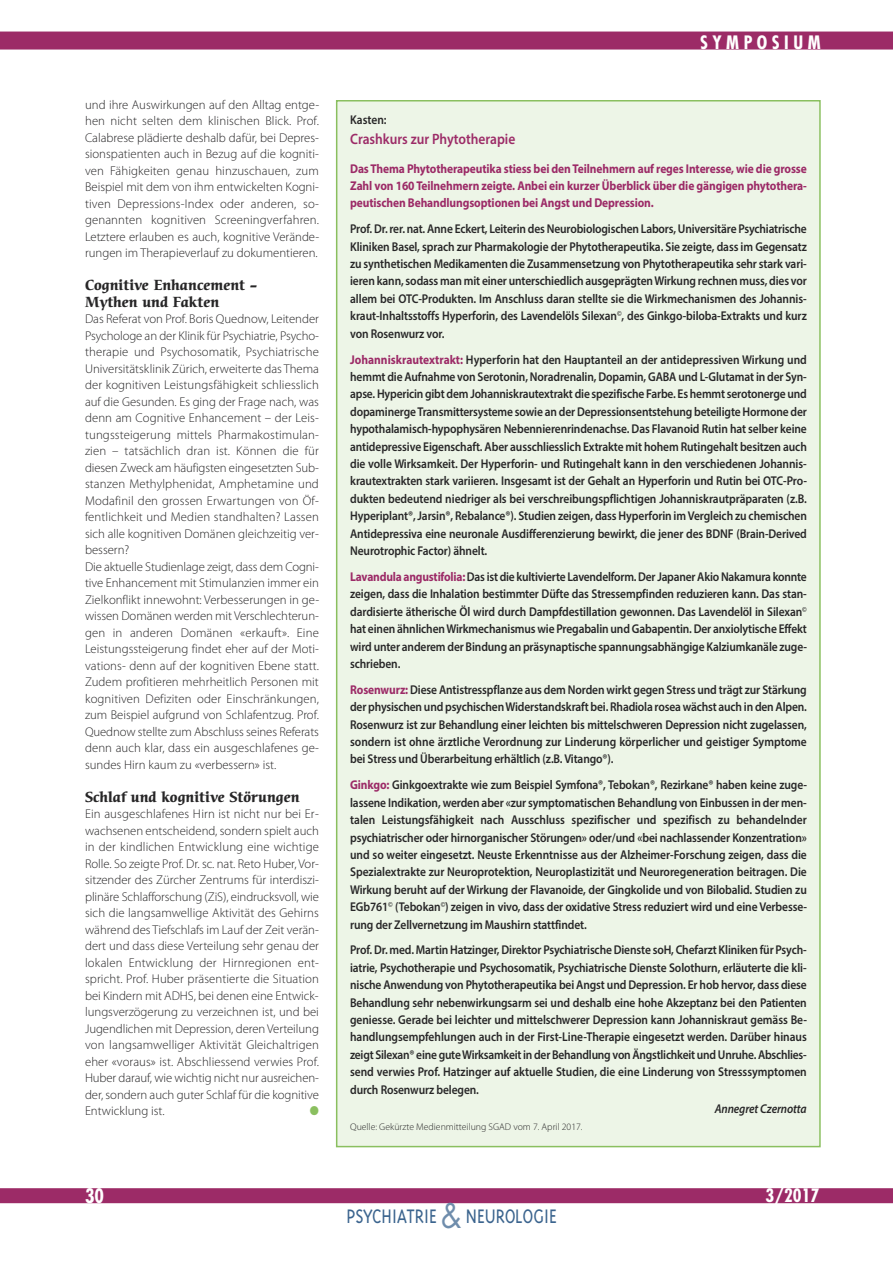
<style>
.page{position:relative;width:893px;height:1263px;background:#fff}
.page>*{position:absolute;margin:0;border:0;box-sizing:border-box;transform-origin:0 0}
.t1{font:300 22.5px "Triplex";color:#3b648e;scale:.88 1}
.t2{font:700 condensed 19.5px "Futura";color:#fff}
.t3{font:700 condensed 18px "Futura";letter-spacing:.25em;color:#fff}
.t4{font:600 15px "Myriad Pro";color:#9c2b67;scale:.9 1}
.t5{font:700 14.25px/16.5px "Cerigo";color:#272627}
.t6{font:600 12.75px/17.4px "Myriad Pro";letter-spacing:-.01em;color:#272627;text-align:justify;scale:.9 1}
.t7{font:300 12.75px/16.5px "Myriad Pro";color:#272627;text-align:justify}
.t8{font:700 12.75px/17.4px "Myriad Pro";letter-spacing:-.01em;color:#9c2b67;text-align:justify;scale:.9 1}
.t9{font:italic 600 12.75px "Myriad Pro";letter-spacing:-.01em;color:#272627;scale:.9 1}
.t10{font:12.75px "Zapf Dingbats";color:#8abf5f;scale:.9 1}
.t11{font:300 9.75px "Myriad Pro";color:#272627}
.s1{font-weight:700;color:#9c2b67}
.s2{font-family:"Futura";font-weight:400;font-size:33px;color:#6f8dac}
</style>
<div class="page">
<div style="left:0;top:1188px;width:893px;height:15px;background:#9c2b67"></div>
<div style="left:0;top:32px;width:893px;height:18px;background:#9c2b67"></div>
<div style="left:337px;top:102px;width:482px;height:1044px;background:#edf5e7"></div>
<p class="t7" style="left:85px;top:97px;width:236px">und ihre Auswirkungen auf den Alltag entge&shy;hen nicht selten dem klinischen Blick. Prof.<br>Calabrese plädierte deshalb dafür, bei Depres&shy;sionspatienten auch in Bezug auf die kogniti&shy;ven Fähigkeiten genau hinzuschauen, zum Beispiel mit dem von ihm entwickelten Kogni&shy;tiven Depressions-Index oder anderen, so&shy;genannten kognitiven Screeningverfahren.<br>Letztere erlauben es auch, kognitive Verände&shy;rungen im Therapieverlauf zu dokumentieren.</p>
<p class="t5" style="left:85px;top:278px;width:174px">Cognitive Enhancement –<br>Mythen und Fakten</p>
<p class="t7" style="left:85px;top:311px;width:236px;text-align:left">Das Referat von Prof. Boris Quednow, Leitender Psychologe an der Klinik für Psychiatrie, Psycho&shy;therapie und Psychosomatik, Psychiatrische Universitätsklinik Zürich, erweiterte das Thema der kognitiven Leistungsfähigkeit schliesslich auf die Gesunden. Es ging der Frage nach, was denn am Cognitive Enhancement – der Leis&shy;tungssteigerung mittels Pharmakostimulan&shy;zien – tatsächlich dran ist. Können die für diesen Zweck am häufigsten eingesetzten Sub&shy;stanzen Methylphenidat, Amphetamine und Modafinil den grossen Erwartungen von Öf&shy;fentlichkeit und Medien standhalten? Lassen sich alle kognitiven Domänen gleichzeitig ver&shy;bessern?<br>Die aktuelle Studienlage zeigt, dass dem Cogni&shy;tive Enhancement mit Stimulanzien immer ein Zielkonflikt innewohnt: Verbesserungen in ge&shy;wissen Domänen werden mit Verschlechterun&shy;gen in anderen Domänen «erkauft». Eine Leistungssteigerung findet eher auf der Moti&shy;vations- denn auf der kognitiven Ebene statt.<br>Zudem profitieren mehrheitlich Personen mit kognitiven Defiziten oder Einschränkungen, zum Beispiel aufgrund von Schlafentzug. Prof.<br>Quednow stellte zum Abschluss seines Referats denn auch klar, dass ein ausgeschlafenes ge&shy;sundes Hirn kaum zu «verbessern» ist.</p>
<p class="t5" style="left:85px;top:790px;width:216px">Schlaf und kognitive Störungen</p>
<p class="t7" style="left:85px;top:806px;width:235px">Ein ausgeschlafenes Hirn ist nicht nur bei Er&shy;wachsenen entscheidend, sondern spielt auch in der kindlichen Entwicklung eine wichtige Rolle. So zeigte Prof. Dr. sc. nat. Reto Huber, Vor&shy;sitzender des Zürcher Zentrums für interdiszi&shy;plinäre Schlafforschung (ZiS), eindrucksvoll, wie sich die langsamwellige Aktivität des Gehirns während des Tiefschlafs im Lauf der Zeit verän&shy;dert und dass diese Verteilung sehr genau der lokalen Entwicklung der Hirnregionen ent&shy;spricht. Prof. Huber präsentierte die Situation bei Kindern mit ADHS, bei denen eine Entwick&shy;lungsverzögerung zu verzeichnen ist, und bei Jugendlichen mit Depression, deren Verteilung von langsamwelliger Aktivität Gleichaltrigen eher «voraus» ist. Abschliessend verwies Prof.<br>Huber darauf, wie wichtig nicht nur ausreichen&shy;der, sondern auch guter Schlaf für die kognitive Entwicklung ist.</p>
<p class="t10" style="left:310px;top:1103px;width:12px">●</p>
<h2 class="t2" style="left:85px;top:1187px;width:21px">30</h2>
<h3 class="t3" style="left:700px;top:34px;width:122px">SYMPOSIUM</h3>
<p class="t6" style="left:350px;top:112px;width:42px">Kasten:</p>
<p class="t4" style="left:350px;top:133px;width:185px">Crashkurs zur Phytotherapie</p>
<p class="t8" style="left:350px;top:161px;width:509px">Das Thema Phytotherapeutika stiess bei denTeilnehmern auf reges Interesse, wie die grosse Zahl von 160 Teilnehmern zeigte. Anbei ein kurzer Überblick über die gängigen phytothera&shy;peutischen Behandlungsoptionen bei Angst und Depression.</p>
<p class="t6" style="left:350px;top:221px;width:509px">Prof. Dr. rer. nat. Anne Eckert, Leiterin des Neurobiologischen Labors, Universitäre Psychiatrische Kliniken Basel, sprach zur Pharmakologie der Phytotherapeutika. Sie zeigte, dass im Gegensatz zu synthetischen Medikamenten die Zusammensetzung von Phytotherapeutika sehr stark vari&shy;ieren kann, sodass man mit einer unterschiedlich ausgeprägtenWirkung rechnen muss, dies vor allem bei OTC-Produkten. Im Anschluss daran stellte sie die Wirkmechanismen des Johannis&shy;kraut-Inhaltsstoffs Hyperforin, des Lavendelöls Silexan<sup>©</sup>, des Ginkgo-biloba-Extrakts und kurz von Rosenwurz vor.</p>
<p class="t6" style="left:350px;top:352px;width:509px"><span class="s1">Johanniskrautextrakt:</span> Hyperforin hat den Hauptanteil an der antidepressiven Wirkung und hemmt die Aufnahme von Serotonin, Noradrenalin, Dopamin, GABA und L-Glutamat in der Syn&shy;apse. Hypericin gibt dem Johanniskrautextrakt die spezifische Farbe. Es hemmt serotonerge und dopaminergeTransmittersysteme sowie an der Depressionsentstehung beteiligte Hormone der hypothalamisch-hypophysären Nebennierenrindenachse. Das Flavanoid Rutin hat selber keine antidepressive Eigenschaft. Aber ausschliesslich Extrakte mit hohem Rutingehalt besitzen auch die volle Wirksamkeit. Der Hyperforin- und Rutingehalt kann in den verschiedenen Johannis&shy;krautextrakten stark variieren. Insgesamt ist der Gehalt an Hyperforin und Rutin bei OTC-Pro&shy;dukten bedeutend niedriger als bei verschreibungspflichtigen Johanniskrautpräparaten (z.B.<br>Hyperiplant®, Jarsin®, Rebalance®). Studien zeigen, dass Hyperforin imVergleich zu chemischen Antidepressiva eine neuronale Ausdifferenzierung bewirkt, die jener des BDNF (Brain-Derived Neurotrophic Factor) ähnelt.</p>
<p class="t6" style="left:350px;top:569px;width:509px"><span class="s1">Lavandula angustifolia:</span> Das ist die kultivierte Lavendelform. Der Japaner Akio Nakamura konnte zeigen, dass die Inhalation bestimmter Düfte das Stressempfinden reduzieren kann. Das stan&shy;dardisierte ätherische Öl wird durch Dampfdestillation gewonnen. Das Lavendelöl in Silexan<sup>© </sup>hat einen ähnlichenWirkmechanismus wie Pregabalin und Gabapentin. Der anxiolytische Effekt wird unter anderem der Bindung an präsynaptische spannungsabhängige Kalziumkanäle zuge&shy;schrieben.</p>
<p class="t6" style="left:350px;top:682px;width:509px"><span class="s1">Rosenwurz:</span> Diese Antistresspflanze aus dem Norden wirkt gegen Stress und trägt zur Stärkung der physischen und psychischenWiderstandskraft bei. Rhadiola rosea wächst auch in den Alpen.<br>Rosenwurz ist zur Behandlung einer leichten bis mittelschweren Depression nicht zugelassen, sondern ist ohne ärztliche Verordnung zur Linderung körperlicher und geistiger Symptome bei Stress und Überarbeitung erhältlich (z.B. Vitango®).</p>
<p class="t6" style="left:350px;top:777px;width:509px"><span class="s1">Ginkgo:</span> Ginkgoextrakte wie zum Beispiel Symfona®, Tebokan®, Rezirkane® haben keine zuge&shy;lassene Indikation, werden aber «zur symptomatischen Behandlung von Einbussen in der men&shy;talen Leistungsfähigkeit nach Ausschluss spezifischer und spezifisch zu behandelnder psychiatrischer oder hirnorganischer Störungen» oder/und «bei nachlassender Konzentration» und so weiter eingesetzt. Neuste Erkenntnisse aus der Alzheimer-Forschung zeigen, dass die Spezialextrakte zur Neuroprotektion, Neuroplastizität und Neuroregeneration beitragen. Die Wirkung beruht auf der Wirkung der Flavanoide, der Gingkolide und von Bilobalid. Studien zu EGb761<sup>©</sup> (Tebokan<sup>©</sup>) zeigen in vivo, dass der oxidative Stress reduziert wird und eine Verbesse&shy;rung der Zellvernetzung im Maushirn stattfindet.</p>
<p class="t6" style="left:350px;top:942px;width:509px">Prof. Dr. med. Martin Hatzinger, Direktor Psychiatrische Dienste soH, Chefarzt Kliniken für Psych&shy;iatrie, Psychotherapie und Psychosomatik, Psychiatrische Dienste Solothurn, erläuterte die kli&shy;nische Anwendung von Phytotherapeutika bei Angst und Depression. Er hob hervor, dass diese Behandlung sehr nebenwirkungsarm sei und deshalb eine hohe Akzeptanz bei den Patienten geniesse. Gerade bei leichter und mittelschwerer Depression kann Johanniskraut gemäss Be&shy;handlungsempfehlungen auch in der First-Line-Therapie eingesetzt werden. Darüber hinaus zeigt Silexan® eine guteWirksamkeit in der Behandlung von Ängstlichkeit und Unruhe. Abschlies&shy;send verwies Prof. Hatzinger auf aktuelle Studien, die eine Linderung von Stresssymptomen durch Rosenwurz belegen.</p>
<p class="t9" style="left:715px;top:1103px;width:104px">Annegret Czernotta</p>
<p class="t11" style="left:350px;top:1123px;width:234px">Quelle: Gekürzte Medienmitteilung SGAD vom 7. April 2017.</p>
<h1 class="t1" style="left:347px;top:1202px;width:240px">PSYCHIATRIE <span class="s2">&amp;</span> NEUROLOGIE</h1>
<h3 class="t3" style="left:765px;top:1188px;width:55px">3/2017</h3>
</div>
